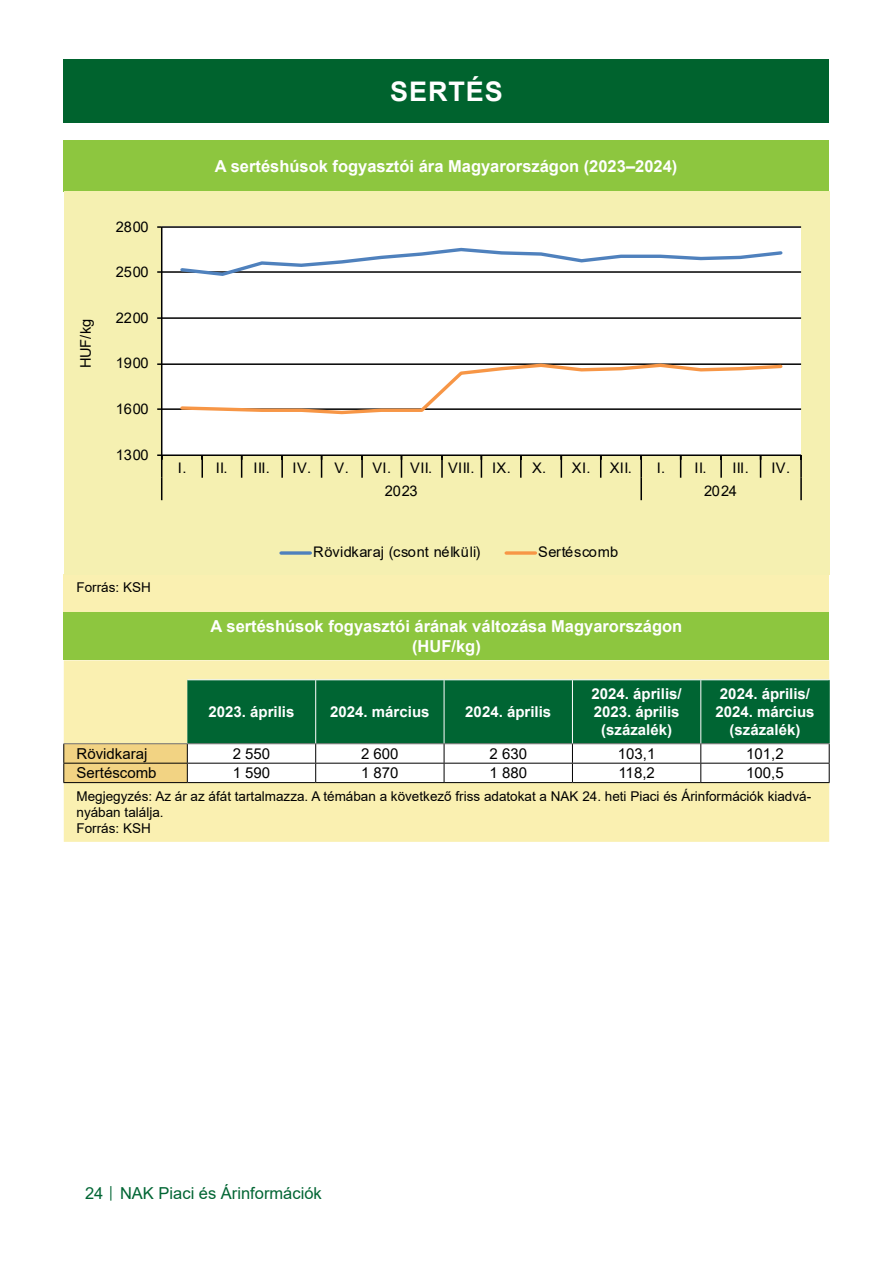
<style>
.page{position:relative;width:893px;height:1263px;background:#fff}
.page>*{position:absolute;margin:0;border:0;box-sizing:border-box;transform-origin:0 0}
.Cím_01_tartalomjegyzeken_kivul{font:700 27px "Arial";letter-spacing:.035em;color:#fff}
.Tablazat_cime{font:700 16.5px/19.8px "Arial";color:#fff;text-align:center}
.t1{font:16.5px "Arial";color:#006533}
.Tablazat_fejlece_kozep{font:700 15px/18px "Arial";color:#fff;text-align:center}
.Tablazat_kozep_ertek{font:15px "Arial";color:#000}
.Tablazat_bal_kategoria{font:15px "Arial";color:#000}
.t2{font:14.7px "Arial";color:#000}
.t3{font:14.55px "Arial";letter-spacing:.025em;color:#000}
.Tablazat_forrasa{font:13.5px/16.2px "Arial";color:#000}
.s1{font-size:12px}
</style>
<div class="page">
<div style="left:64px;top:60px;width:765px;height:63px;background:#00632e"></div>
<div style="left:64px;top:611px;width:765px;height:49px;background:#8dc63f"></div>
<div style="left:64px;top:660px;width:765px;height:182px;background:#faf0b1"></div>
<hr style="left:187px;top:679px;width:129px;height:1px;background:#fff">
<hr style="left:316px;top:679px;width:128px;height:1px;background:#fff">
<hr style="left:444px;top:679px;width:128px;height:1px;background:#fff">
<hr style="left:572px;top:679px;width:129px;height:1px;background:#fff">
<hr style="left:701px;top:679px;width:129px;height:1px;background:#fff">
<svg style="left:63px;top:680px;width:767px;height:102px"></svg>
<hr style="left:63px;top:782px;width:124px;height:1px;background:#000">
<hr style="left:187px;top:782px;width:129px;height:1px;background:#000">
<hr style="left:316px;top:782px;width:128px;height:1px;background:#000">
<hr style="left:444px;top:782px;width:128px;height:1px;background:#000">
<hr style="left:572px;top:782px;width:129px;height:1px;background:#000">
<hr style="left:701px;top:782px;width:129px;height:1px;background:#000">
<div style="left:63px;top:140px;width:766px;height:51px;background:#8dc63f"></div>
<div style="left:64px;top:574px;width:765px;height:37px;background:#faf0b1"></div>
<div style="left:64px;top:192px;width:765px;height:382px;background:#f5f0b1"></div>
<div style="left:162px;top:226px;width:638px;height:229px;background:#fff"></div>
<hr style="left:162px;top:408px;width:639px;height:2px;background:#000">
<hr style="left:162px;top:363px;width:639px;height:2px;background:#000">
<hr style="left:162px;top:317px;width:639px;height:2px;background:#000">
<hr style="left:162px;top:271px;width:639px;height:2px;background:#000">
<hr style="left:162px;top:226px;width:639px;height:2px;background:#000">
<hr style="left:161px;top:227px;width:1px;height:228px;background:#000">
<hr style="left:162px;top:454px;width:639px;height:2px;background:#000">
<hr style="left:201px;top:455px;width:2px;height:23px;background:#000">
<svg style="left:241px;top:456px;width:1px;height:22px"></svg>
<hr style="left:281px;top:455px;width:2px;height:23px;background:#000">
<svg style="left:321px;top:456px;width:1px;height:22px"></svg>
<hr style="left:361px;top:455px;width:2px;height:23px;background:#000">
<svg style="left:401px;top:456px;width:1px;height:22px"></svg>
<hr style="left:441px;top:455px;width:2px;height:23px;background:#000">
<svg style="left:481px;top:456px;width:1px;height:22px"></svg>
<hr style="left:520px;top:455px;width:2px;height:23px;background:#000">
<svg style="left:561px;top:456px;width:1px;height:22px"></svg>
<svg style="left:600px;top:456px;width:1px;height:22px"></svg>
<hr style="left:640px;top:455px;width:2px;height:23px;background:#000">
<svg style="left:680px;top:456px;width:1px;height:22px"></svg>
<hr style="left:720px;top:455px;width:2px;height:23px;background:#000">
<svg style="left:760px;top:456px;width:1px;height:22px"></svg>
<hr style="left:800px;top:455px;width:2px;height:23px;background:#000">
<svg style="left:157px;top:454px;width:5px;height:46px"></svg>
<hr style="left:640px;top:478px;width:2px;height:22px;background:#000">
<hr style="left:800px;top:478px;width:2px;height:22px;background:#000">
<svg style="left:178px;top:247px;width:607px;height:29px"></svg>
<svg style="left:179px;top:363px;width:605px;height:52px"></svg>
<svg style="left:281px;top:551px;width:29px;height:4px"></svg>
<svg style="left:506px;top:551px;width:29px;height:4px"></svg>
<p class="Cím_01_tartalomjegyzeken_kivul" style="left:390px;top:73px;width:114px">SERTÉS</p>
<p class="t3" style="left:116px;top:216px;width:34px">2800</p>
<p class="t2" style="left:76px;top:368px;width:51px;rotate:-90deg">HUF/kg</p>
<p class="t3" style="left:116px;top:262px;width:34px">2500</p>
<p class="t3" style="left:116px;top:308px;width:34px">2200</p>
<p class="t3" style="left:116px;top:353px;width:34px">1900</p>
<p class="t3" style="left:116px;top:399px;width:34px">1600</p>
<p class="t3" style="left:116px;top:444px;width:34px">1300</p>
<p class="Tablazat_forrasa" style="left:77px;top:579px;width:76px">Forrás: KSH</p>
<p class="Tablazat_cime" style="left:215px;top:156px;width:464px">A sertéshúsok fogyasztói ára Magyarországon (2023–2024)</p>
<p class="t3" style="left:178px;top:458px;width:51px">I. II.</p>
<p class="t3" style="left:254px;top:458px;width:18px">III.</p>
<p class="t3" style="left:293px;top:458px;width:58px">IV. V.</p>
<p class="t3" style="left:372px;top:458px;width:140px">VI. VII. VIII. IX.</p>
<p class="t3" style="left:532px;top:458px;width:60px">X. XI.</p>
<p class="t3" style="left:610px;top:458px;width:24px">XII.</p>
<p class="t3" style="left:657px;top:458px;width:51px">I. II.</p>
<p class="t3" style="left:732px;top:458px;width:18px">III.</p>
<p class="t3" style="left:771px;top:458px;width:20px">IV.</p>
<p class="t3" style="left:385px;top:481px;width:34px">2023</p>
<p class="t3" style="left:704px;top:481px;width:34px">2024</p>
<p class="t3" style="left:313px;top:542px;width:168px">Rövidkaraj (csont nélküli)</p>
<p class="t3" style="left:538px;top:542px;width:82px">Sertéscomb</p>
<p class="Tablazat_cime" style="left:211px;top:616px;width:473px">A sertéshúsok fogyasztói árának változása Magyarországon (HUF/kg)</p>
<p class="Tablazat_fejlece_kozep" style="left:209px;top:703px;width:87px">2023. április</p>
<p class="Tablazat_fejlece_kozep" style="left:330px;top:703px;width:101px">2024. március</p>
<p class="Tablazat_fejlece_kozep" style="left:465px;top:703px;width:87px">2024. április</p>
<p class="Tablazat_fejlece_kozep" style="left:592px;top:685px;width:92px">2024. április/<br>2023. április (százalék)</p>
<p class="Tablazat_fejlece_kozep" style="left:715px;top:685px;width:101px">2024. április/<br>2024. március (százalék)</p>
<p class="Tablazat_bal_kategoria" style="left:77px;top:743px;width:72px">Rövidkaraj</p>
<p class="Tablazat_kozep_ertek" style="left:233px;top:743px;width:39px">2 550</p>
<p class="Tablazat_kozep_ertek" style="left:361px;top:743px;width:39px">2 600</p>
<p class="Tablazat_kozep_ertek" style="left:489px;top:743px;width:39px">2 630</p>
<p class="Tablazat_kozep_ertek" style="left:618px;top:743px;width:39px">103,1</p>
<p class="Tablazat_kozep_ertek" style="left:746px;top:743px;width:39px">101,2</p>
<p class="Tablazat_bal_kategoria" style="left:77px;top:763px;width:82px">Sertéscomb</p>
<p class="Tablazat_kozep_ertek" style="left:233px;top:763px;width:39px">1 590</p>
<p class="Tablazat_kozep_ertek" style="left:361px;top:763px;width:39px">1 870</p>
<p class="Tablazat_kozep_ertek" style="left:489px;top:763px;width:39px">1 880</p>
<p class="Tablazat_kozep_ertek" style="left:618px;top:763px;width:38px">118,2</p>
<p class="Tablazat_kozep_ertek" style="left:746px;top:763px;width:39px">100,5</p>
<p class="Tablazat_forrasa" style="left:77px;top:788px;width:736px">Megjegyzés: Az ár az áfát tartalmazza. A témában a következő friss adatokat a NAK 24. heti Piaci és Árinformációk kiadvá&shy;nyában találja.<br>Forrás: KSH</p>
<p class="t1" style="left:85px;top:1182px;width:238px">24 <span class="s1">│</span> NAK Piaci és Árinformációk</p>
</div>
